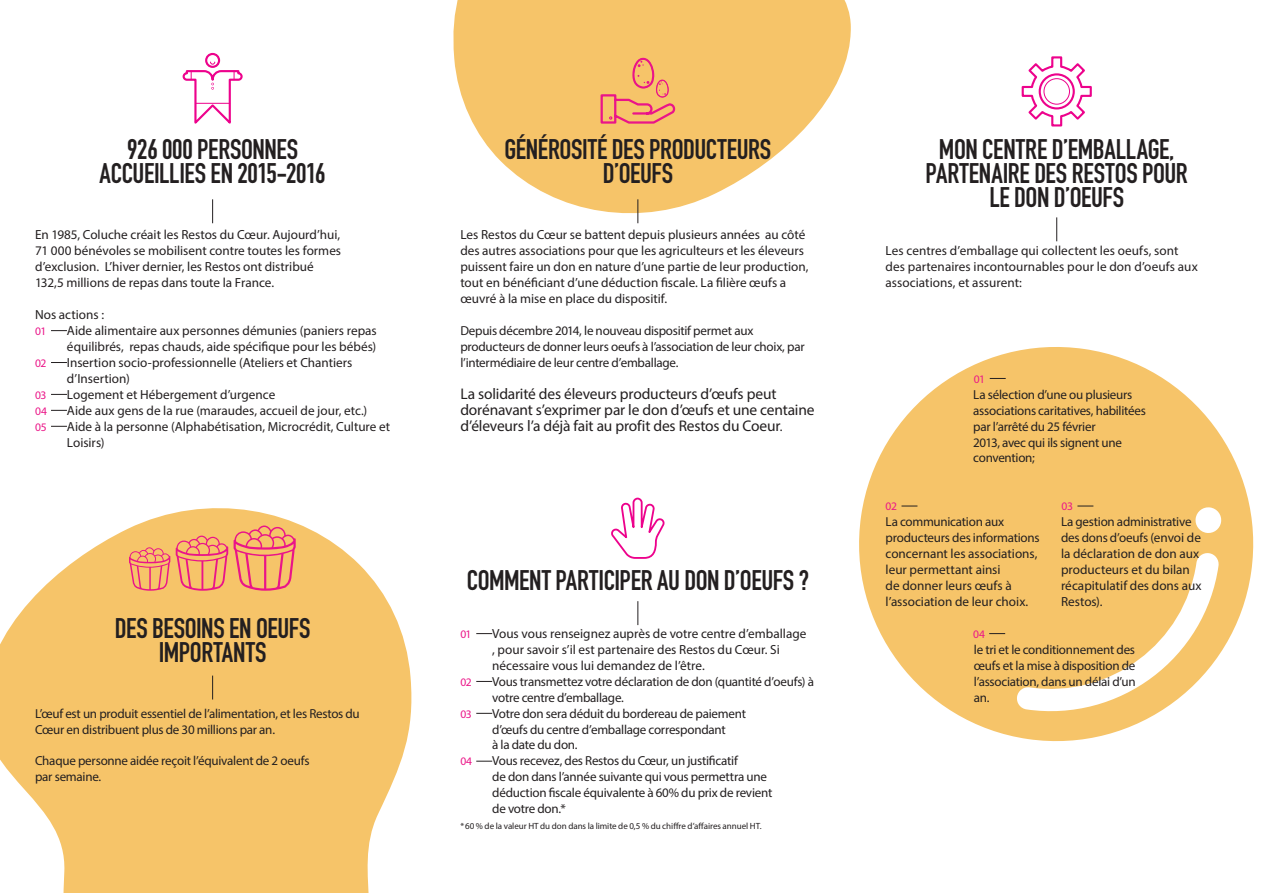
<style>
.page{position:relative;width:1263px;height:893px;background:#fff}
.page>*{position:absolute;margin:0;border:0;box-sizing:border-box;transform-origin:0 0}
.t1{font:27.9px/23.9px "DIN Engschrift";letter-spacing:-.01em;color:#231f20;text-align:center}
.t2{font:15.45px/15.9px "Myriad Pro";letter-spacing:-.01em;color:#231f20}
.t3{font:13.2px/15.9px "Myriad Pro";color:#231f20}
.t4{font:13.05px/15.9px "Myriad Pro";letter-spacing:-.02em;color:#231f20}
.t5{font:11.55px "Myriad Pro";letter-spacing:-.03em;color:#eb1688}
.t6{font:11.55px "Myriad Pro";color:#ea1489}
.t7{font:9px "Myriad Pro";letter-spacing:-.005em;color:#231f20}
.s1{font-size:13.2px}
</style>
<div class="page">
<svg style="left:453px;top:0;width:398px;height:224px;fill:#f6c469"></svg>
<svg style="left:0;top:508px;width:412px;height:385px;fill:#f6c469"></svg>
<svg style="left:859px;top:347px;width:395px;height:395px;fill:#f6c469"></svg>
<svg style="left:638px;top:199px;width:1px;height:24px"></svg>
<svg style="left:638px;top:601px;width:1px;height:24px"></svg>
<svg style="left:1056px;top:217px;width:1px;height:24px"></svg>
<svg style="left:212px;top:199px;width:1px;height:24px"></svg>
<svg style="left:212px;top:676px;width:1px;height:23px"></svg>
<div style="left:205px;top:53px;width:15px;height:15px;border:2px solid #ed028c;border-radius:50%"></div>
<svg style="left:182px;top:61px;width:61px;height:63px"></svg>
<svg style="left:1021px;top:56px;width:71px;height:71px"></svg>
<svg style="left:476px;top:633px;width:16px;height:1px"></svg>
<svg style="left:476px;top:681px;width:16px;height:1px"></svg>
<svg style="left:476px;top:713px;width:16px;height:1px"></svg>
<svg style="left:476px;top:761px;width:16px;height:1px"></svg>
<svg style="left:990px;top:378px;width:16px;height:1px"></svg>
<svg style="left:901px;top:506px;width:16px;height:1px"></svg>
<svg style="left:1077px;top:506px;width:16px;height:1px"></svg>
<svg style="left:989px;top:633px;width:16px;height:1px"></svg>
<svg style="left:51px;top:330px;width:16px;height:1px"></svg>
<svg style="left:51px;top:362px;width:16px;height:1px"></svg>
<svg style="left:51px;top:394px;width:16px;height:1px"></svg>
<svg style="left:51px;top:410px;width:16px;height:1px"></svg>
<svg style="left:51px;top:426px;width:16px;height:1px"></svg>
<svg style="left:129px;top:547px;width:41px;height:44px;background:#f29970"></svg>
<svg style="left:176px;top:536px;width:52px;height:55px;background:#f29970"></svg>
<svg style="left:234px;top:525px;width:62px;height:66px;background:#f39a70"></svg>
<svg style="left:611px;top:497px;width:54px;height:62px"></svg>
<svg style="left:599px;top:58px;width:79px;height:67px;background:#f4a96d"></svg>
<p class="t1" style="left:100px;top:138px;width:227px">926 000 PERSONNES<br>ACCUEILLIES EN 2015-2016</p>
<p class="t3" style="left:35px;top:227px;width:307px">En 1985, Coluche créait les Restos du Cœur. Aujourd’hui,</p>
<p class="t3" style="left:35px;top:243px;width:308px">71 000 bénévoles se mobilisent contre toutes les formes d’exclusion. L’hiver dernier, les Restos ont distribué<br>132,5 millions de repas dans toute la France.</p>
<p class="t3" style="left:35px;top:306px;width:71px">Nos actions :</p>
<p class="t3" style="left:67px;top:322px;width:311px">Aide alimentaire aux personnes démunies (paniers repas équilibrés, repas chauds, aide spécifique pour les bébés)<br>Insertion socio-professionnelle (Ateliers et Chantiers d’Insertion)</p>
<p class="t3" style="left:67px;top:386px;width:210px">Logement et Hébergement d’urgence</p>
<p class="t3" style="left:67px;top:402px;width:302px">Aide aux gens de la rue (maraudes, accueil de jour, etc.)</p>
<p class="t3" style="left:67px;top:418px;width:325px">Aide à la personne (Alphabétisation, Microcrédit, Culture et<br>Loisirs)</p>
<p class="t6" style="left:35px;top:324px;width:13px">01</p>
<p class="t5" style="left:35px;top:356px;width:13px">02</p>
<p class="t5" style="left:35px;top:388px;width:13px">03</p>
<p class="t5" style="left:35px;top:404px;width:13px">04</p>
<p class="t5" style="left:35px;top:420px;width:13px">05</p>
<p class="t1" style="left:115px;top:616px;width:197px">DES BESOINS EN OEUFS<br>IMPORTANTS</p>
<p class="t4" style="left:35px;top:705px;width:326px">L’œuf est un produit essentiel de l’alimentation, et les Restos du<br>Cœur en distribuent plus de 30 millions par an.</p>
<p class="t4" style="left:35px;top:753px;width:276px">Chaque personne aidée reçoit l’équivalent de 2 oeufs</p>
<p class="t4" style="left:35px;top:769px;width:68px">par semaine.</p>
<p class="t1" style="left:504px;top:138px;width:268px">GÉNÉROSITÉ DES PRODUCTEURS<br>D’OEUFS</p>
<p class="t1" style="left:926px;top:138px;width:264px">MON CENTRE D’EMBALLAGE,<br>PARTENAIRE DES RESTOS POUR</p>
<p class="t1" style="left:989px;top:186px;width:136px">LE DON D’OEUFS</p>
<p class="t3" style="left:460px;top:227px;width:350px">Les Restos du Cœur se battent depuis plusieurs années au côté des autres associations pour que les agriculteurs et les éleveurs puissent faire un don en nature d’une partie de leur production, tout en bénéficiant d’une déduction fiscale. La filière œufs a œuvré à la mise en place du dispositif.</p>
<p class="t4" style="left:460px;top:322px;width:346px">Depuis décembre 2014, le nouveau dispositif permet aux producteurs de donner leurs oeufs à l’association de leur choix, par l’intermédiaire de leur centre d’emballage.</p>
<p class="t2" style="left:460px;top:385px;width:356px">La solidarité des éleveurs producteurs d’œufs peut dorénavant s’exprimer par le don d’œufs et une centaine d’éleveurs l’a déjà fait au profit des Restos du Coeur<span class="s1">.</span></p>
<p class="t1" style="left:467px;top:568px;width:344px">COMMENT PARTICIPER AU DON D’OEUFS ?</p>
<p class="t3" style="left:492px;top:625px;width:316px">Vous vous renseignez auprès de votre centre d’emballage , pour savoir s’il est partenaire des Restos du Cœur. Si nécessaire vous lui demandez de l’être.</p>
<p class="t4" style="left:492px;top:673px;width:323px">Vous transmettez votre déclaration de don (quantité d’oeufs) à votre centre d’emballage.</p>
<p class="t4" style="left:492px;top:705px;width:255px">Votre don sera déduit du bordereau de paiement</p>
<p class="t4" style="left:492px;top:721px;width:235px">d’œufs du centre d’emballage correspondant à la date du don.</p>
<p class="t4" style="left:492px;top:753px;width:247px">Vous recevez, des Restos du Cœur, un justificatif</p>
<p class="t4" style="left:492px;top:769px;width:282px">de don dans l’année suivante qui vous permettra une déduction fiscale équivalente à 60% du prix de revient</p>
<p class="t4" style="left:492px;top:801px;width:75px">de votre don.*</p>
<p class="t7" style="left:461px;top:821px;width:303px">*60 % de la valeur HT du don dans la limite de 0,5 % du chiffre d’affaires annuel HT.</p>
<p class="t5" style="left:460px;top:627px;width:13px">01</p>
<p class="t5" style="left:460px;top:675px;width:13px">02</p>
<p class="t5" style="left:460px;top:707px;width:13px">03</p>
<p class="t5" style="left:460px;top:754px;width:13px">04</p>
<p class="t3" style="left:885px;top:243px;width:314px">Les centres d’emballage qui collectent les oeufs, sont des partenaires incontournables pour le don d’oeufs aux associations, et assurent:</p>
<p class="t5" style="left:974px;top:372px;width:13px">01</p>
<p class="t4" style="left:973px;top:386px;width:174px">La sélection d’une ou plusieurs associations caritatives, habilitées par l’arrêté du 25 février<br>2013, avec qui ils signent une convention;</p>
<p class="t5" style="left:885px;top:499px;width:13px">02</p>
<p class="t5" style="left:1061px;top:499px;width:13px">03</p>
<p class="t4" style="left:1061px;top:514px;width:142px">La gestion administrative des dons d’oeufs <span class="s1">(envoi de</span></p>
<p class="t3" style="left:1061px;top:545px;width:142px">la déclaration de don aux producteurs et du bilan récapitulatif des dons aux<br>Restos).</p>
<p class="t4" style="left:974px;top:641px;width:163px;text-align:justify">le tri et le conditionnement des œufs et la mise à disposition de l’association, dans un délai d’un an.</p>
<p class="t4" style="left:885px;top:514px;width:156px">La communication aux producteurs des informations</p>
<p class="t3" style="left:885px;top:545px;width:153px">concernant les associations, leur permettant ainsi<br>de donner leurs œufs à l’association de leur choix.</p>
<p class="t5" style="left:973px;top:627px;width:13px">04</p>
</div>
